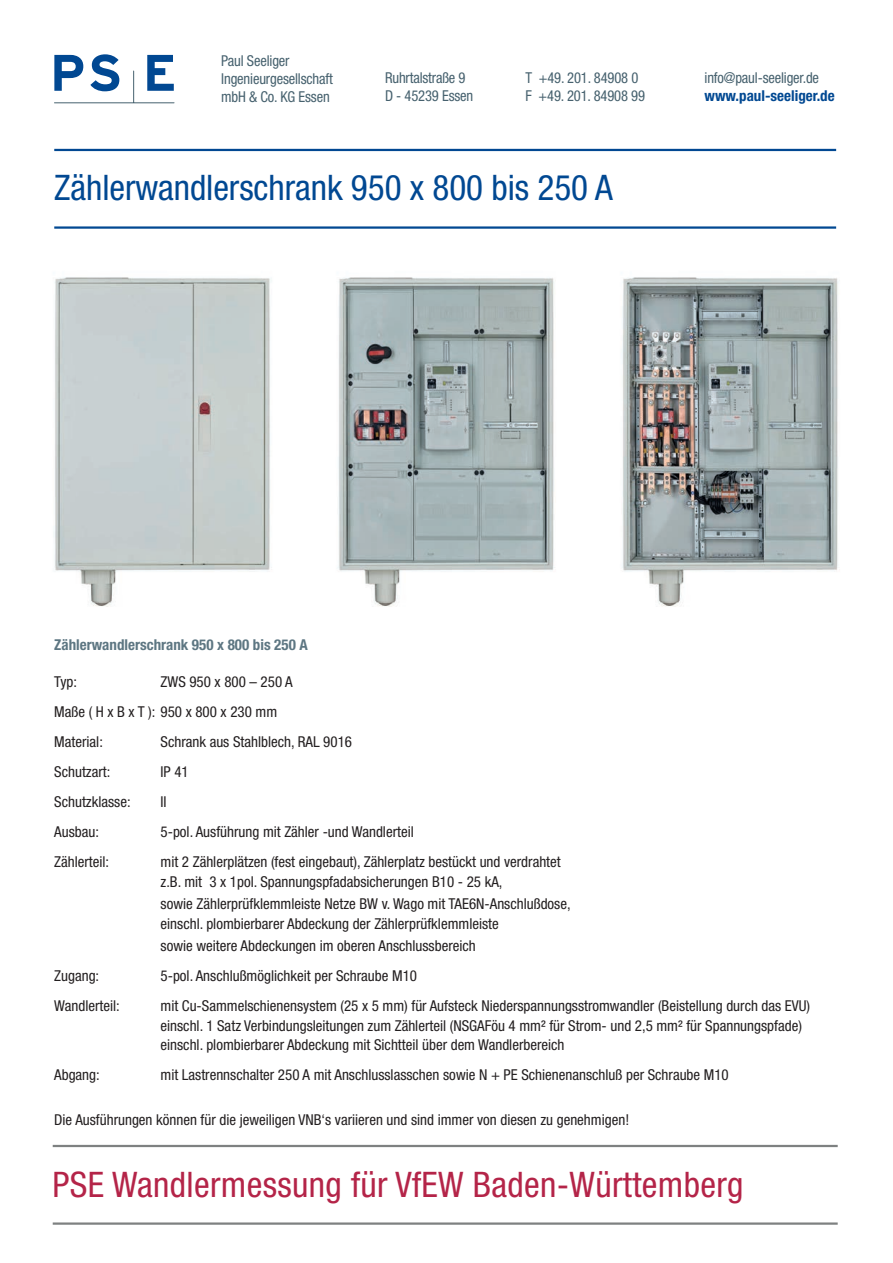
<style>
.page{position:relative;width:893px;height:1263px;background:#fff}
.page>*{position:absolute;margin:0;border:0;box-sizing:border-box;transform-origin:0 0}
.t1{font:condensed 35.25px "Helvetica Neue LT";letter-spacing:.01em;color:#b42448}
.t2{font:condensed 35.25px "Helvetica Neue LT";color:#014892}
.t3{font:condensed 15px/19.5px "Helvetica Neue LT";color:#231f20}
.t4{font:condensed 15px/18px "Helvetica Neue LT";letter-spacing:-.01em;color:#46616e}
.t5{font:700 condensed 15px "Helvetica Neue LT";color:#5d7682}
.t6{font:700 condensed 15px "Helvetica Neue LT";color:#014892}
</style>
<div class="page">
<img style="left:53px;top:277px;width:219px;height:330px">
<img style="left:338px;top:277px;width:217px;height:330px">
<img style="left:622px;top:277px;width:217px;height:330px">
<hr style="left:54px;top:149px;width:782px;height:2px;background:#014892">
<hr style="left:54px;top:226px;width:782px;height:3px;background:#014892">
<hr style="left:53px;top:1145px;width:785px;height:2px;background:#7e8181">
<hr style="left:53px;top:1222px;width:785px;height:3px;background:#7e8181">
<svg style="left:54px;top:55px;width:29px;height:36px"></svg>
<svg style="left:90px;top:54px;width:29px;height:37px"></svg>
<svg style="left:147px;top:55px;width:27px;height:36px"></svg>
<hr style="left:54px;top:102px;width:120px;height:1px;background:#46616e">
<hr style="left:133px;top:71px;width:1px;height:31px;background:#46616e">
<p class="t4" style="left:221px;top:51px;width:113px">Paul Seeliger<br>Ingenieurgesellschaft mbH &amp; Co. KG Essen</p>
<p class="t4" style="left:385px;top:68px;width:90px">Ruhrtalstraße 9<br>D - 45239 Essen</p>
<p class="t4" style="left:526px;top:68px;width:121px">T +49. 201. 84908 0<br>F +49. 201. 84908 99</p>
<p class="t4" style="left:704px;top:68px;width:116px">info@paul-seeliger.de</p>
<p class="t6" style="left:704px;top:86px;width:132px">www.paul-seeliger.de</p>
<h1 class="t2" style="left:54px;top:167px;width:560px">Zählerwandlerschrank 950 x 800 bis 250 A</h1>
<p class="t5" style="left:54px;top:635px;width:255px">Zählerwandlerschrank 950 x 800 bis 250 A</p>
<p class="t3" style="left:54px;top:672px;width:24px">Typ:</p>
<p class="t3" style="left:54px;top:667px;width:240px;line-height:30px;text-indent:106px">ZWS 950 x 800 – 250 A<br>Maße ( H x B x T ): 950 x 800 x 230 mm<br>Material:</p>
<p class="t3" style="left:161px;top:732px;width:193px">Schrank aus Stahlblech, RAL 9016</p>
<p class="t3" style="left:54px;top:762px;width:58px">Schutzart:</p>
<p class="t3" style="left:161px;top:762px;width:30px">IP 41</p>
<p class="t3" style="left:54px;top:792px;width:78px">Schutzklasse:</p>
<p class="t3" style="left:161px;top:792px;width:8px">II</p>
<p class="t3" style="left:54px;top:822px;width:46px">Ausbau:</p>
<p class="t3" style="left:161px;top:822px;width:255px">5-pol. Ausführung mit Zähler -und Wandlerteil</p>
<p class="t3" style="left:54px;top:852px;width:56px">Zählerteil:</p>
<p class="t3" style="left:161px;top:852px;width:402px">mit 2 Zählerplätzen (fest eingebaut), Zählerplatz bestückt und verdrahtet z.B. mit 3 x 1pol. Spannungspfadabsicherungen B10 - 25 kA,</p>
<p class="t3" style="left:161px;top:894px;width:412px">sowie Zählerprüfklemmleiste Netze BW v. Wago mit TAE6N-Anschlußdose, einschl. plombierbarer Abdeckung der Zählerprüfklemmleiste</p>
<p class="t3" style="left:161px;top:936px;width:317px">sowie weitere Abdeckungen im oberen Anschlussbereich</p>
<p class="t3" style="left:54px;top:966px;width:46px">Zugang:</p>
<p class="t3" style="left:161px;top:966px;width:258px">5-pol. Anschlußmöglichkeit per Schraube M10</p>
<p class="t3" style="left:54px;top:996px;width:67px">Wandlerteil:</p>
<p class="t3" style="left:161px;top:996px;width:651px">mit Cu-Sammelschienensystem (25 x 5 mm) für Aufsteck Niederspannungsstromwandler (Beistellung durch das EVU) einschl. 1 Satz Verbindungsleitungen zum Zählerteil (NSGAFöu 4 mm² für Strom- und 2,5 mm² für Spannungspfade) einschl. plombierbarer Abdeckung mit Sichtteil über dem Wandlerbereich</p>
<p class="t3" style="left:54px;top:1065px;width:47px">Abgang:</p>
<p class="t3" style="left:161px;top:1065px;width:570px">mit Lastrennschalter 250 A mit Anschlusslasschen sowie N + PE Schienenanschluß per Schraube M10</p>
<p class="t3" style="left:54px;top:1110px;width:576px">Die Ausführungen können für die jeweiligen VNB‘s variieren und sind immer von diesen zu genehmigen!</p>
<h1 class="t1" style="left:53px;top:1164px;width:692px">PSE Wandlermessung für VfEW Baden-Württemberg</h1>
</div>
